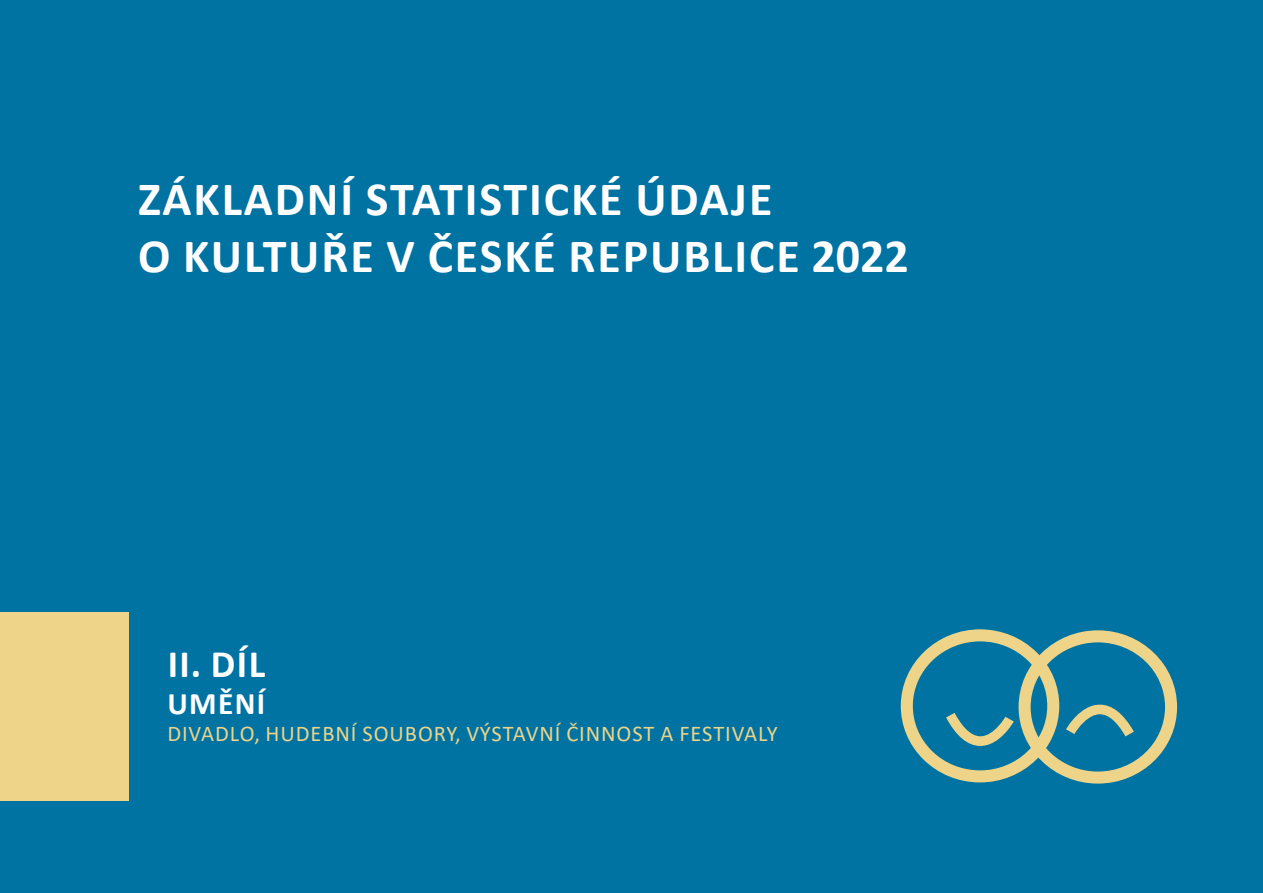
<style>
.page{position:relative;width:1263px;height:893px;background:#0073a3}
.page>*{position:absolute;margin:0;border:0;box-sizing:border-box;transform-origin:0 0}
.t1{font:700 48px/57.6px "Calibri";letter-spacing:.04em;color:#fff}
.t2{font:700 39px "Calibri";color:#fff}
.t3{font:700 31.5px "Calibri";letter-spacing:.04em;color:#fff}
.t4{font:22.5px "Calibri";letter-spacing:.04em;color:#edd488}
</style>
<div class="page">
<div style="left:0;top:612px;width:129px;height:189px;background:#edd488"></div>
<svg style="left:900px;top:629px;width:277px;height:155px"></svg>
<p class="t1" style="left:138px;top:169px;width:772px">ZÁKLADNÍ STATISTICKÉ ÚDAJE<br>O KULTUŘE V ČESKÉ REPUBLICE 2022</p>
<p class="t2" style="left:168px;top:636px;width:99px">II. DÍL</p>
<p class="t3" style="left:168px;top:682px;width:99px">UMĚNÍ</p>
<p class="t4" style="left:167px;top:718px;width:612px">DIVADLO, HUDEBNÍ SOUBORY, VÝSTAVNÍ ČINNOST A FESTIVALY</p>
</div>
